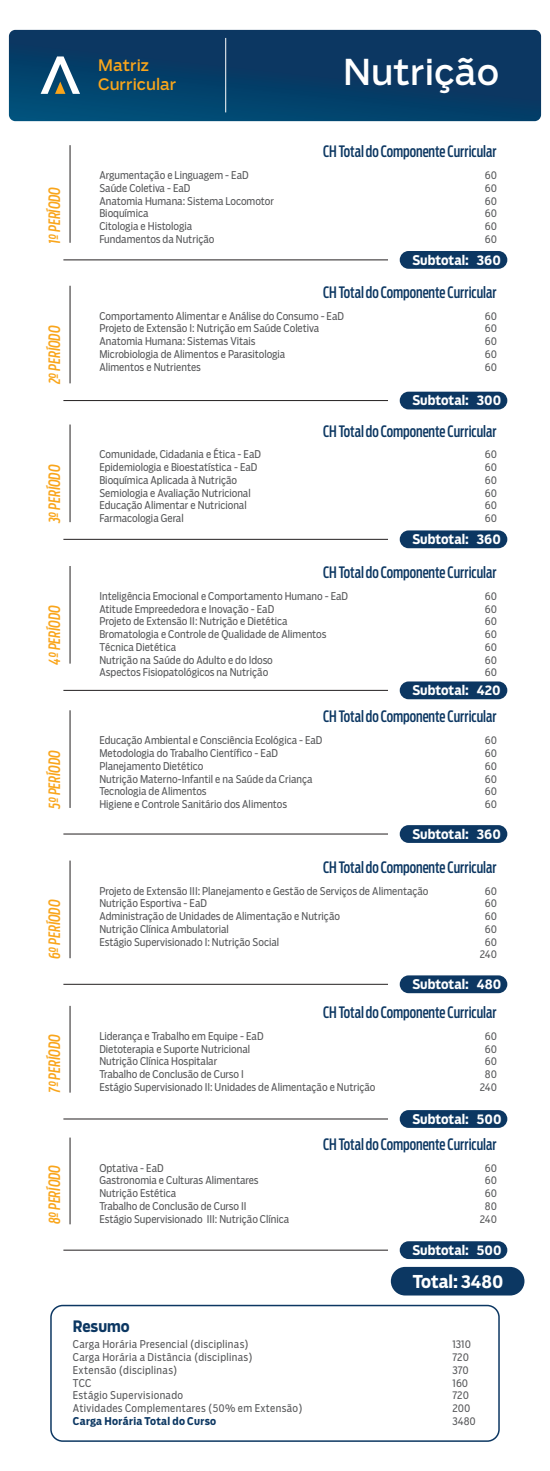
<style>
.page{position:relative;width:550px;height:1471px;background:#fff}
.page>*{position:absolute;margin:0;border:0;box-sizing:border-box;transform-origin:0 0}
.t1{font:35.38px "Boomer";color:#fff}
.t2{font:700 17.56px "Boomer Cond";color:#fff}
.t3{font:15.69px/18.8px "Boomer";color:#f9a51b}
.t4{font:15.62px "Boomer Extra Cond";color:#0c3762}
.t5{font:italic 15.62px "Boomer Extra Cond";color:#f9a51b}
.t6{font:700 15.62px "Boomer Cond";color:#0c3762}
.t7{font:700 13.25px "Boomer Cond";color:#fff}
.t8{font:10.62px/12.8px "Boomer Cond";color:#57585a}
.t9{font:10.62px/12.8px "Boomer Cond";letter-spacing:.03em;color:#57585a}
.t10{font:700 10.62px "Boomer Cond";letter-spacing:.03em;color:#0c3762}
</style>
<div class="page">
<div style="left:9px;top:30px;width:531px;height:91px;background:linear-gradient(to right,#04436d,#0b3761);border-radius:6px"></div>
<svg style="left:41px;top:56px;width:39px;height:38px"></svg>
<hr style="left:225px;top:38px;width:1px;height:74px;background:#fff">
<div style="left:399px;top:251px;width:108px;height:18px;background:#0c3762;border-radius:9px"></div>
<hr style="left:63px;top:260px;width:324px;height:1px;background:#231f20">
<div style="left:399px;top:392px;width:108px;height:17px;background:#0c3762;border-radius:9px"></div>
<hr style="left:63px;top:400px;width:324px;height:1px;background:#231f20">
<hr style="left:70px;top:145px;width:1px;height:98px;background:#231f20">
<hr style="left:70px;top:286px;width:1px;height:97px;background:#231f20">
<div style="left:399px;top:530px;width:108px;height:18px;background:#0c3762;border-radius:9px"></div>
<hr style="left:63px;top:539px;width:324px;height:1px;background:#231f20">
<hr style="left:70px;top:424px;width:1px;height:98px;background:#231f20">
<div style="left:399px;top:681px;width:108px;height:18px;background:#0c3762;border-radius:9px"></div>
<hr style="left:63px;top:690px;width:324px;height:1px;background:#231f20">
<hr style="left:70px;top:566px;width:1px;height:97px;background:#231f20">
<div style="left:399px;top:825px;width:108px;height:18px;background:#0c3762;border-radius:9px"></div>
<hr style="left:63px;top:834px;width:324px;height:1px;background:#231f20">
<hr style="left:70px;top:710px;width:1px;height:98px;background:#231f20">
<div style="left:399px;top:975px;width:108px;height:18px;background:#0c3762;border-radius:9px"></div>
<hr style="left:63px;top:984px;width:324px;height:1px;background:#231f20">
<hr style="left:70px;top:860px;width:1px;height:98px;background:#231f20">
<div style="left:399px;top:1110px;width:108px;height:17px;background:#0c3762;border-radius:9px"></div>
<hr style="left:63px;top:1118px;width:324px;height:1px;background:#231f20">
<hr style="left:70px;top:1006px;width:1px;height:86px;background:#231f20">
<div style="left:399px;top:1241px;width:108px;height:18px;background:#0c3762;border-radius:9px"></div>
<hr style="left:63px;top:1250px;width:324px;height:1px;background:#231f20">
<hr style="left:70px;top:1137px;width:1px;height:87px;background:#231f20">
<div style="left:390px;top:1266px;width:134px;height:29px;background:#0c3762;border-radius:14px"></div>
<div style="left:50px;top:1304px;width:449px;height:137px;border:2px solid #0c3762;border-radius:12px"></div>
<h3 class="t3" style="left:98px;top:57px;width:80px">Matriz<br>Curricular</h3>
<h1 class="t1" style="left:343px;top:57px;width:157px">Nutrição</h1>
<h3 class="t5" style="left:47px;top:244px;width:58px;rotate:-90deg">1º PERÍODO</h3>
<h3 class="t5" style="left:47px;top:384px;width:60px;rotate:-90deg">2º PERÍODO</h3>
<h3 class="t5" style="left:47px;top:523px;width:60px;rotate:-90deg">3º PERÍODO</h3>
<h3 class="t5" style="left:47px;top:664px;width:61px;rotate:-90deg">4º PERÍODO</h3>
<h3 class="t5" style="left:47px;top:809px;width:60px;rotate:-90deg">5º PERÍODO</h3>
<h3 class="t5" style="left:47px;top:959px;width:61px;rotate:-90deg">6º PERÍODO</h3>
<h3 class="t5" style="left:47px;top:1092px;width:59px;rotate:-90deg">7º PERÍODO</h3>
<h3 class="t5" style="left:47px;top:1224px;width:61px;rotate:-90deg">8º PERÍODO</h3>
<p class="t8" style="left:99px;top:169px;width:176px">Argumentação e Linguagem - EaD<br>Saúde Coletiva - EaD<br>Anatomia Humana: Sistema Locomotor<br>Bioquímica<br>Citologia e Histologia<br>Fundamentos da Nutrição</p>
<h3 class="t4" style="left:323px;top:145px;width:175px">CH Total do Componente Curricular</h3>
<p class="t8" style="left:484px;top:169px;width:14px;text-align:justify">60<br>60<br>60<br>60<br>60<br>60</p>
<p class="t7" style="left:412px;top:254px;width:90px">Subtotal: 360</p>
<h3 class="t4" style="left:323px;top:285px;width:175px">CH Total do Componente Curricular</h3>
<p class="t8" style="left:484px;top:310px;width:14px;text-align:justify">60<br>60<br>60<br>60<br>60</p>
<p class="t7" style="left:412px;top:395px;width:90px">Subtotal: 300</p>
<p class="t8" style="left:99px;top:310px;width:246px">Comportamento Alimentar e Análise do Consumo - EaD Projeto de Extensão I: Nutrição em Saúde Coletiva Anatomia Humana: Sistemas Vitais<br>Microbiologia de Alimentos e Parasitologia<br>Alimentos e Nutrientes</p>
<p class="t8" style="left:99px;top:449px;width:163px">Comunidade, Cidadania e Ética - EaD<br>Epidemiologia e Bioestatística - EaD<br>Bioquímica Aplicada à Nutrição<br>Semiologia e Avaliação Nutricional<br>Educação Alimentar e Nutricional<br>Farmacologia Geral</p>
<h3 class="t4" style="left:323px;top:424px;width:175px">CH Total do Componente Curricular</h3>
<p class="t8" style="left:484px;top:449px;width:14px;text-align:justify">60<br>60<br>60<br>60<br>60<br>60</p>
<p class="t7" style="left:412px;top:533px;width:90px">Subtotal: 360</p>
<h3 class="t4" style="left:323px;top:565px;width:175px">CH Total do Componente Curricular</h3>
<p class="t8" style="left:484px;top:590px;width:14px;text-align:justify">60<br>60<br>60<br>60<br>60<br>60<br>60</p>
<p class="t7" style="left:412px;top:684px;width:90px">Subtotal: 420</p>
<p class="t8" style="left:99px;top:590px;width:250px">Inteligência Emocional e Comportamento Humano - EaD Atitude Empreededora e Inovação - EaD<br>Projeto de Extensão II: Nutrição e Dietética Bromatologia e Controle de Qualidade de Alimentos Técnica Dietética<br>Nutrição na Saúde do Adulto e do Idoso<br>Aspectos Fisiopatológicos na Nutrição</p>
<h3 class="t4" style="left:323px;top:710px;width:175px">CH Total do Componente Curricular</h3>
<p class="t8" style="left:484px;top:734px;width:14px;text-align:justify">60<br>60<br>60<br>60<br>60<br>60</p>
<p class="t7" style="left:412px;top:828px;width:90px">Subtotal: 360</p>
<p class="t8" style="left:99px;top:734px;width:224px">Educação Ambiental e Consciência Ecológica - EaD Metodologia do Trabalho Científico - EaD Planejamento Dietético<br>Nutrição Materno-Infantil e na Saúde da Criança Tecnologia de Alimentos<br>Higiene e Controle Sanitário dos Alimentos</p>
<h3 class="t4" style="left:323px;top:860px;width:175px">CH Total do Componente Curricular</h3>
<p class="t8" style="left:479px;top:885px;width:19px;text-align:center">60<br>60<br>60<br>60<br>60<br>240</p>
<p class="t7" style="left:412px;top:978px;width:90px">Subtotal: 480</p>
<p class="t8" style="left:99px;top:885px;width:330px">Projeto de Extensão III: Planejamento e Gestão de Serviços de Alimentação Nutrição Esportiva - EaD<br>Administração de Unidades de Alimentação e Nutrição<br>Nutrição Clínica Ambulatorial<br>Estágio Supervisionado I: Nutrição Social</p>
<h3 class="t4" style="left:323px;top:1005px;width:175px">CH Total do Componente Curricular</h3>
<p class="t8" style="left:479px;top:1030px;width:19px;text-align:center">60<br>60<br>60<br>80<br>240</p>
<p class="t7" style="left:412px;top:1113px;width:90px">Subtotal: 500</p>
<p class="t8" style="left:99px;top:1030px;width:277px">Liderança e Trabalho em Equipe - EaD<br>Dietoterapia e Suporte Nutricional<br>Nutrição Clínica Hospitalar<br>Trabalho de Conclusão de Curso I<br>Estágio Supervisionado II: Unidades de Alimentação e Nutrição</p>
<p class="t8" style="left:99px;top:1162px;width:191px">Optativa - EaD<br>Gastronomia e Culturas Alimentares<br>Nutrição Estética<br>Trabalho de Conclusão de Curso II<br>Estágio Supervisionado III: Nutrição Clínica</p>
<h3 class="t6" style="left:73px;top:1319px;width:58px">Resumo</h3>
<p class="t9" style="left:73px;top:1338px;width:231px">Carga Horária Presencial (disciplinas)<br>Carga Horária a Distância (disciplinas)<br>Extensão (disciplinas)<br>TCC<br>Estágio Supervisionado<br>Atividades Complementares (50% em Extensão)</p>
<p class="t10" style="left:73px;top:1416px;width:145px">Carga Horária Total do Curso</p>
<h3 class="t4" style="left:323px;top:1137px;width:175px">CH Total do Componente Curricular</h3>
<p class="t8" style="left:479px;top:1162px;width:19px;text-align:center">60<br>60<br>60<br>80<br>240</p>
<p class="t7" style="left:412px;top:1244px;width:90px">Subtotal: 500</p>
<h2 class="t2" style="left:412px;top:1273px;width:92px">Total: 3480</h2>
<p class="t8" style="left:452px;top:1338px;width:25px">1310<br>720<br>370<br>160<br>720<br>200<br>3480</p>
</div>
